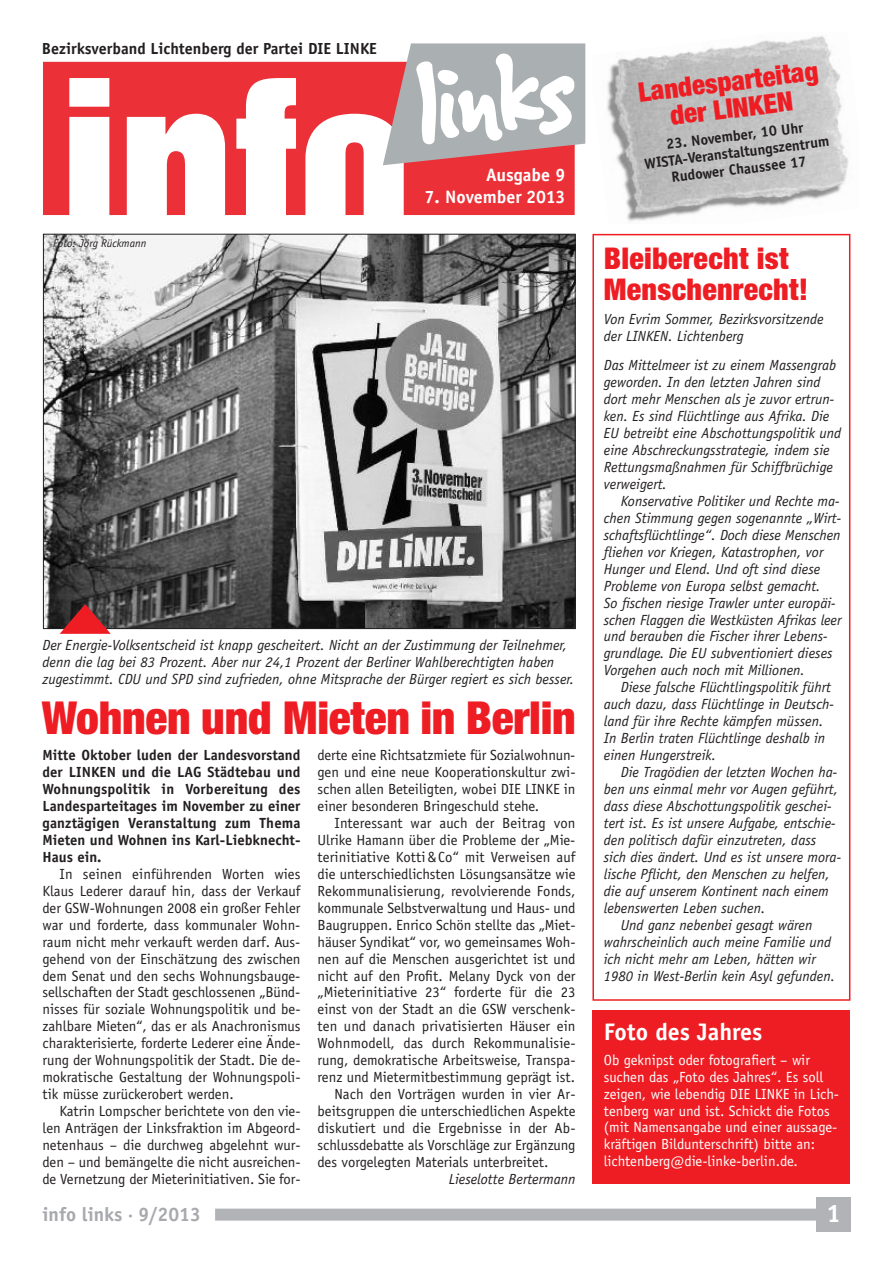
<style>
.page{position:relative;width:893px;height:1263px;background:#fff}
.page>*{position:absolute;margin:0;border:0;box-sizing:border-box;transform-origin:0 0}
.t1{font:900 condensed 45.6px "Helvetica Neue";letter-spacing:-.005em;color:#ee1d23}
.t2{font:900 condensed 30px/31.5px "Helvetica Neue";letter-spacing:.01em;color:#ee1d23}
.t3{font:900 condensed 27px/27px "Helvetica Neue";color:#ee1d23;text-align:center}
.t4{font:700 25.5px "Officina Sans Std";color:#fff}
.t5{font:700 24px "Officina Sans Std";color:#fff}
.t6{font:700 19.5px "Officina Sans Std";color:#a8a9ad}
.t7{font:700 18px "Officina Sans Std";color:#fff}
.t8{font:700 16.05px "Officina Sans Std";color:#231f20}
.t9{font:14.7px/17px "Officina Sans Std";color:#231f20;text-align:justify}
.t10{font:italic 14.7px/17px "Officina Sans Std";color:#231f20}
.t11{font:700 14.7px/17px "Officina Sans Std";color:#231f20;text-align:center}
.t12{font:14.7px/17px "Officina Sans Std";color:#fff}
.t13{font:italic 11.25px "Officina Sans Std";color:#231f20}
</style>
<div class="page">
<div style="left:592px;top:234px;width:258px;height:767px;border:2px solid #ee1d23"></div>
<img style="left:45px;top:236px;width:528px;height:391px">
<div style="left:816px;top:1198px;width:34px;height:34px;background:#b2b3b7"></div>
<div style="left:215px;top:1208px;width:621px;height:12px;background:#b2b3b7"></div>
<svg style="left:43px;top:62px;width:532px;height:153px;fill:#ec3037"></svg>
<svg style="left:345px;top:142px;width:19px;height:73px"></svg>
<svg style="left:383px;top:43px;width:202px;height:122px"></svg>
<img style="left:607px;top:36px;width:242px;height:186px">
<svg style="left:60px;top:604px;width:51px;height:30px;background:#962e31"></svg>
<div style="left:592px;top:1010px;width:258px;height:174px;background:#ee1d23"></div>
<p class="t8" style="left:42px;top:43px;width:336px">Bezirksverband Lichtenberg der Partei DIE LINKE</p>
<p class="t13" style="left:53px;top:239px;width:95px">Foto: Jörg Rückmann</p>
<p class="t7" style="left:486px;top:168px;width:81px">Ausgabe 9</p>
<p class="t7" style="left:425px;top:190px;width:142px">7. November 2013</p>
<p class="t10" style="left:43px;top:638px;width:533px">Der Energie-Volksentscheid ist knapp gescheitert. Nicht an der Zustimmung der Teilnehmer, denn die lag bei 83 Prozent. Aber nur 24,1 Prozent der Berliner Wahlberechtigten haben zugestimmt. CDU und SPD sind zufrieden, ohne Mitsprache der Bürger regiert es sich besser.</p>
<h1 class="t1" style="left:42px;top:690px;width:536px">Wohnen und Mieten in Berlin</h1>
<p class="t11" style="left:43px;top:748px;width:259px;text-align:justify">Mitte Oktober luden der Landesvorstand der LINKEN und die LAG Städtebau und Wohnungspolitik in Vorbereitung des Landesparteitages im November zu einer ganztägigen Veranstaltung zum Thema Mieten und Wohnen ins Karl-Liebknecht-Haus ein.</p>
<p class="t9" style="left:43px;top:866px;width:259px;text-indent:17px">In seinen einführenden Worten wies Klaus Lederer darauf hin, dass der Verkauf der GSW-Wohnungen 2008 ein großer Fehler war und forderte, dass kommunaler Wohn&shy;raum nicht mehr verkauft werden darf. Aus&shy;gehend von der Einschätzung des zwischen dem Senat und den sechs Wohnungsbauge&shy;sellschaften der Stadt geschlossenen „Bünd&shy;nisses für soziale Wohnungspolitik und be&shy;zahlbare Mieten“, das er als Anachronismus charakterisierte, forderte Lederer eine Ände&shy;rung der Wohnungspolitik der Stadt. Die de&shy;mokratische Gestaltung der Wohnungspoli&shy;tik müsse zurückerobert werden.</p>
<p class="t9" style="left:43px;top:1104px;width:259px;text-indent:17px">Katrin Lompscher berichtete von den vie&shy;len Anträgen der Linksfraktion im Abgeord&shy;netenhaus – die durchweg abgelehnt wur&shy;den – und bemängelte die nicht ausreichen&shy;de Vernetzung der Mieterinitiativen. Sie for-</p>
<p class="t9" style="left:318px;top:748px;width:259px">derte eine Richtsatzmiete für Sozialwohnun&shy;gen und eine neue Kooperationskultur zwi&shy;schen allen Beteiligten, wobei DIE LINKE in einer besonderen Bringeschuld stehe.</p>
<p class="t9" style="left:335px;top:816px;width:242px">Interessant war auch der Beitrag von</p>
<p class="t9" style="left:318px;top:833px;width:259px">Ulrike Hamann über die Probleme der „Mie-</p>
<p class="t9" style="left:318px;top:849px;width:259px">terinitiative Kotti&amp;Co“ mit Verweisen auf</p>
<p class="t9" style="left:318px;top:866px;width:259px">die unterschiedlichsten Lösungsansätze wie</p>
<p class="t9" style="left:317px;top:883px;width:259px">Rekommunalisierung, revolvierende Fonds,</p>
<p class="t9" style="left:317px;top:900px;width:259px">kommunale Selbstverwaltung und Haus- und</p>
<p class="t9" style="left:318px;top:917px;width:259px">Baugruppen. Enrico Schön stellte das „Miet-</p>
<p class="t9" style="left:318px;top:934px;width:259px">häuser Syndikat“ vor, wo gemeinsames Woh-</p>
<p class="t9" style="left:318px;top:951px;width:259px">nen auf die Menschen ausgerichtet ist und</p>
<p class="t9" style="left:318px;top:968px;width:259px">nicht auf den Profit. Melany Dyck von der</p>
<p class="t9" style="left:318px;top:985px;width:259px">„Mieterinitiative 23“ forderte für die 23</p>
<p class="t9" style="left:318px;top:1002px;width:259px">einst von der Stadt an die GSW verschenk-</p>
<p class="t9" style="left:318px;top:1019px;width:259px">ten und danach privatisierten Häuser ein</p>
<p class="t9" style="left:318px;top:1036px;width:259px">Wohnmodell, das durch Rekommunalisie-</p>
<p class="t9" style="left:318px;top:1053px;width:259px">rung, demokratische Arbeitsweise, Transpa-</p>
<p class="t9" style="left:318px;top:1070px;width:259px">renz und Mietermitbestimmung geprägt ist.</p>
<p class="t9" style="left:335px;top:1087px;width:242px">Nach den Vorträgen wurden in vier Ar-</p>
<p class="t9" style="left:318px;top:1104px;width:259px">beitsgruppen die unterschiedlichen Aspekte</p>
<p class="t9" style="left:318px;top:1121px;width:259px">diskutiert und die Ergebnisse in der Ab-</p>
<p class="t9" style="left:318px;top:1138px;width:259px">schlussdebatte als Vorschläge zur Ergänzung</p>
<p class="t9" style="left:318px;top:1155px;width:232px">des vorgelegten Materials unterbreitet.</p>
<p class="t10" style="left:449px;top:1172px;width:128px">Lieselotte Bertermann</p>
<h3 class="t3" style="left:637px;top:79px;width:183px;rotate:-7deg">Landesparteitag der LINKEN</h3>
<p class="t11" style="left:642px;top:140px;width:187px;rotate:-7deg">23. November, 10 Uhr<br>WISTA-Veranstaltungszentrum<br>Rudower Chaussee 17</p>
<h2 class="t2" style="left:604px;top:242px;width:206px">Bleiberecht ist<br>Menschenrecht!</h2>
<p class="t10" style="left:604px;top:312px;width:221px">Von Evrim Sommer, Bezirksvorsitzende der LINKEN. Lichtenberg</p>
<p class="t10" style="left:604px;top:358px;width:239px">Das Mittelmeer ist zu einem Massengrab geworden. In den letzten Jahren sind dort mehr Menschen als je zuvor ertrun&shy;ken. Es sind Flüchtlinge aus Afrika. Die EU betreibt eine Abschottungspolitik und eine Abschreckungsstrategie, indem sie Rettungsmaßnahmen für Schiffbrüchige verweigert.</p>
<p class="t10" style="left:604px;top:494px;width:239px;text-indent:17px">Konservative Politiker und Rechte ma&shy;chen Stimmung gegen sogenannte „Wirt&shy;schaftsflüchtlinge“. Doch diese Menschen fliehen vor Kriegen, Katastrophen, vor Hunger und Elend. Und oft sind diese Probleme von Europa selbst gemacht.<br>So fischen riesige Trawler unter europäi&shy;schen Flaggen die Westküsten Afrikas leer und berauben die Fischer ihrer Lebens&shy;grundlage. Die EU subventioniert dieses Vorgehen auch noch mit Millionen.</p>
<p class="t10" style="left:604px;top:680px;width:231px;text-indent:17px">Diese falsche Flüchtlingspolitik führt auch dazu, dass Flüchtlinge in Deutsch&shy;land für ihre Rechte kämpfen müssen.<br>In Berlin traten Flüchtlinge deshalb in einen Hungerstreik.</p>
<p class="t10" style="left:621px;top:765px;width:218px">Die Tragödien der letzten Wochen ha-</p>
<p class="t10" style="left:604px;top:782px;width:236px">ben uns einmal mehr vor Augen geführt,</p>
<p class="t10" style="left:604px;top:799px;width:229px">dass diese Abschottungspolitik geschei-</p>
<p class="t10" style="left:604px;top:816px;width:233px">tert ist. Es ist unsere Aufgabe, entschie-</p>
<p class="t10" style="left:604px;top:833px;width:214px">den politisch dafür einzutreten, dass</p>
<p class="t10" style="left:604px;top:850px;width:239px">sich dies ändert. Und es ist unsere mora-</p>
<p class="t10" style="left:604px;top:866px;width:228px">lische Pflicht, den Menschen zu helfen,</p>
<p class="t10" style="left:604px;top:883px;width:227px">die auf unserem Kontinent nach einem</p>
<p class="t10" style="left:604px;top:900px;width:163px">lebenswerten Leben suchen.</p>
<p class="t10" style="left:621px;top:917px;width:193px">Und ganz nebenbei gesagt wären</p>
<p class="t10" style="left:604px;top:934px;width:229px">wahrscheinlich auch meine Familie und</p>
<p class="t10" style="left:604px;top:951px;width:213px">ich nicht mehr am Leben, hätten wir</p>
<p class="t10" style="left:604px;top:968px;width:233px">1980 in West-Berlin kein Asyl gefunden.</p>
<h3 class="t5" style="left:604px;top:1023px;width:160px">Foto des Jahres</h3>
<p class="t12" style="left:604px;top:1052px;width:237px">Ob geknipst oder fotografiert – wir suchen das „Foto des Jahres“. Es soll zeigen, wie lebendig DIE LINKE in Lich&shy;tenberg war und ist. Schickt die Fotos (mit Namensangabe und einer aussage&shy;kräftigen Bildunterschrift) bitte an: lichtenberg@die-linke-berlin.de.</p>
<h3 class="t6" style="left:43px;top:1206px;width:160px">info links ·9/2013</h3>
<h3 class="t4" style="left:826px;top:1204px;width:16px">1</h3>
</div>
